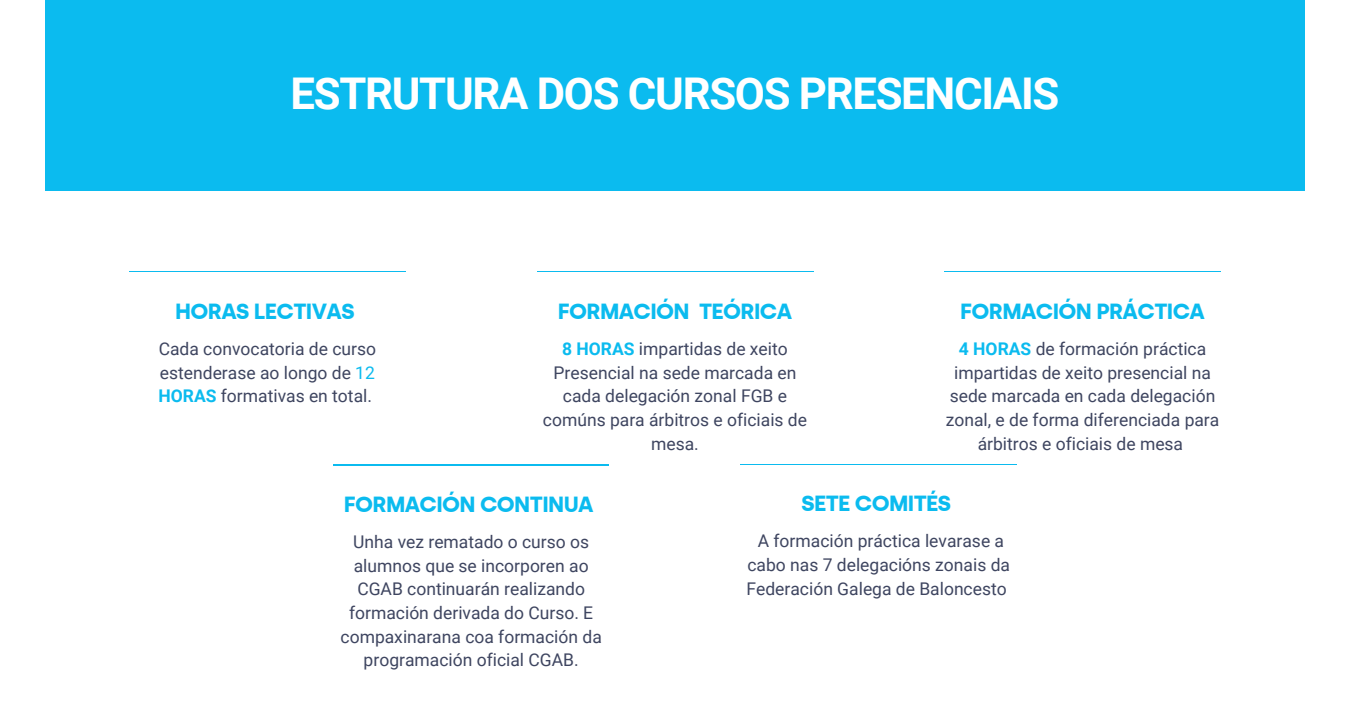
<style>
.page{position:relative;width:1350px;height:709px;background:#fff}
.page>*{position:absolute;margin:0;border:0;box-sizing:border-box;transform-origin:0 0}
.t1{font:700 43.8px "Roboto";letter-spacing:-.03em;color:#fff}
.t2{font:700 21.9px "Silka";letter-spacing:-.03em;color:#0bbbef}
.t3{font:17.55px/23.7px "Roboto";color:#3e4560;text-align:center}
.s1{color:#0bbbef}
.s2{font-weight:700;color:#0bbbef}
</style>
<div class="page">
<div style="left:45px;top:0;width:1260px;height:190px;background:#0bbbef"></div>
<hr style="left:129px;top:271px;width:277px;height:1px;background:#0bbbef">
<hr style="left:537px;top:271px;width:276px;height:1px;background:#0bbbef">
<hr style="left:945px;top:271px;width:276px;height:1px;background:#0bbbef">
<hr style="left:741px;top:464px;width:276px;height:1px;background:#0bbbef">
<hr style="left:333px;top:464px;width:276px;height:1px;background:#0bbbef">
<h1 class="t1" style="left:291px;top:63px;width:770px">ESTRUTURA DOS CURSOS PRESENCIAIS</h1>
<p class="t2" style="left:175px;top:298px;width:181px">HORAS LECTIVAS</p>
<p class="t3" style="left:158px;top:336px;width:219px;text-align:justify">Cada convocatoria de curso estenderase ao longo de <span class="s1">12<br></span><span class="s2">HORAS</span> formativas en total.</p>
<p class="t2" style="left:558px;top:298px;width:236px">FORMACIÓN TEÓRICA</p>
<p class="t3" style="left:543px;top:336px;width:266px"><span class="s2">8 HORAS</span> impartidas de xeito<br>Presencial na sede marcada en cada delegación zonal FGB e comúns para árbitros e oficiais de mesa.</p>
<p class="t2" style="left:960px;top:298px;width:246px">FORMACIÓN PRÁCTICA</p>
<p class="t3" style="left:946px;top:336px;width:275px"><span class="s2">4 HORAS</span> de formación práctica impartidas de xeito presencial na sede marcada en cada delegación zonal, e de forma diferenciada para árbitros e oficiais de mesa</p>
<p class="t2" style="left:344px;top:491px;width:251px">FORMACIÓN CONTINUA</p>
<p class="t3" style="left:341px;top:529px;width:263px">Unha vez rematado o curso os alumnos que se incorporen ao<br>CGAB continuarán realizando formación derivada do Curso. E compaxinarana coa formación da programación oficial CGAB.</p>
<p class="t2" style="left:801px;top:490px;width:151px">SETE COMITÉS</p>
<p class="t3" style="left:746px;top:528px;width:265px">A formación práctica levarase a cabo nas 7 delegacións zonais da<br>Federación Galega de Baloncesto</p>
</div>
